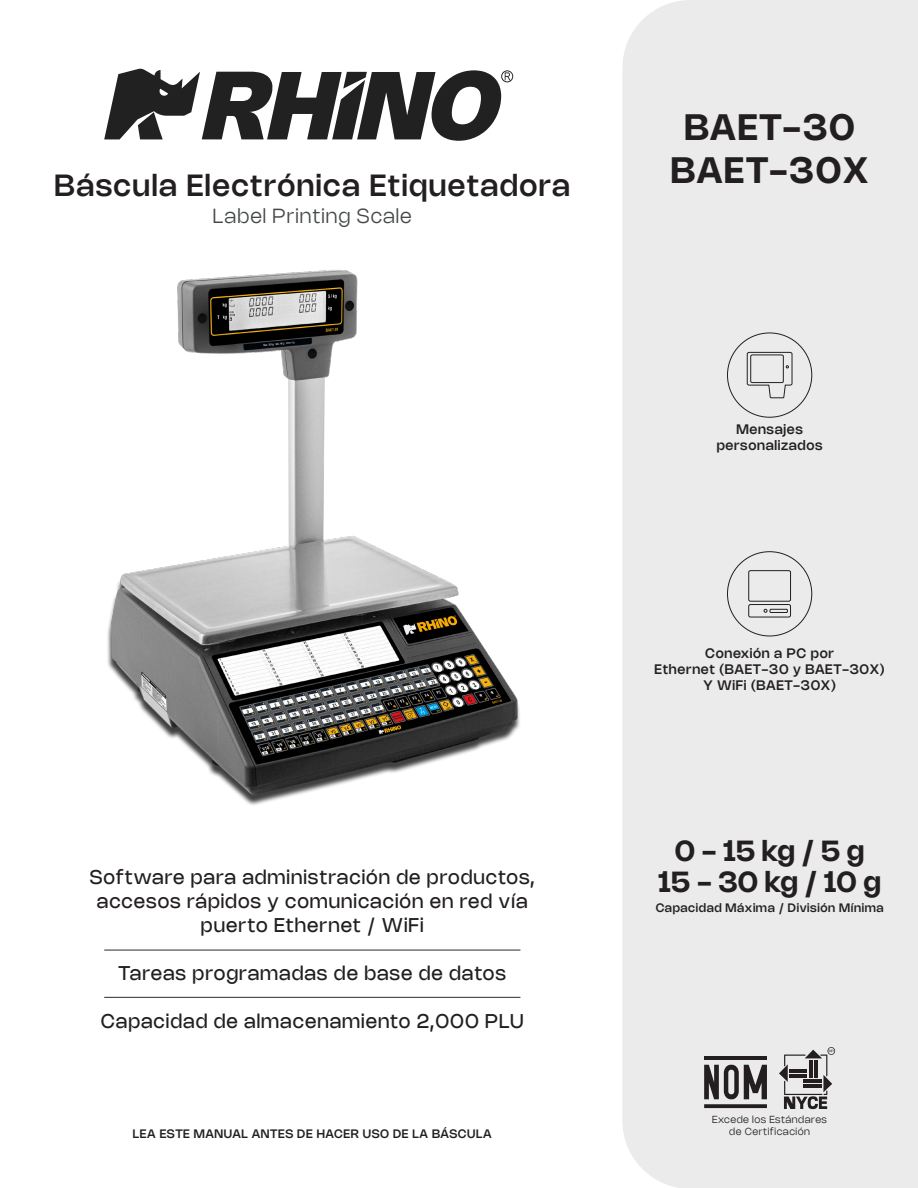
<style>
.page{position:relative;width:918px;height:1188px;background:#fff}
.page>*{position:absolute;margin:0;border:0;box-sizing:border-box;transform-origin:0 0}
.t1{font:600 36px "Nohemi";letter-spacing:.05em;color:#231f20}
.t2{font:500 30px "Nohemi";letter-spacing:.05em;color:#231f20}
.t3{font:600 28.5px "Nohemi";letter-spacing:-.015em;color:#231f20}
.t4{font:300 19.95px "Nohemi";letter-spacing:.05em;color:#454849}
.t5{font:19.5px/24px "Nohemi";letter-spacing:.05em;color:#231f20;text-align:center}
.t6{font:500 13.5px "Nohemi";letter-spacing:.05em;color:#231f20}
.t7{font:500 12px "Nohemi";letter-spacing:.05em;color:#231f20}
.t8{font:300 10.05px "Nohemi";letter-spacing:.05em;color:#231f20}
</style>
<div class="page">
<div style="left:622px;top:0;width:296px;height:1188px;background:#ebebeb"></div>
<img style="left:107px;top:270px;width:413px;height:535px">
<hr style="left:104px;top:950px;width:416px;height:1px;background:#262b2d">
<hr style="left:104px;top:997px;width:416px;height:1px;background:#262b2d">
<svg style="left:704px;top:1065px;width:63px;height:34px;background:#737071"></svg>
<svg style="left:704px;top:1104px;width:63px;height:4px"></svg>
<hr style="left:704px;top:1056px;width:63px;height:4px;background:#231f20">
<svg style="left:779px;top:1047px;width:56px;height:62px;background:#a8a6a7"></svg>
<svg style="left:104px;top:69px;width:409px;height:72px"></svg>
<svg style="left:727px;top:332px;width:86px;height:86px;background:#dbdbdb"></svg>
<svg style="left:727px;top:551px;width:86px;height:86px;background:#dbdbdb"></svg>
<p class="t2" style="left:54px;top:171px;width:517px">Báscula Electrónica Etiquetadora</p>
<p class="t4" style="left:213px;top:206px;width:200px">Label Printing Scale</p>
<p class="t5" style="left:90px;top:866px;width:446px">Software para administración de productos, accesos rápidos y comunicación en red vía puerto Ethernet / WiFi</p>
<p class="t5" style="left:119px;top:962px;width:389px">Tareas programadas de base de datos</p>
<p class="t5" style="left:101px;top:1010px;width:424px">Capacidad de almacenamiento 2,000 PLU</p>
<p class="t7" style="left:133px;top:1127px;width:360px">LEA ESTE MANUAL ANTES DE HACER USO DE LA BÁSCULA</p>
<p class="t1" style="left:684px;top:110px;width:172px">BAET-30</p>
<p class="t1" style="left:671px;top:153px;width:199px">BAET-30X</p>
<p class="t6" style="left:736px;top:423px;width:68px">Mensajes</p>
<p class="t6" style="left:717px;top:439px;width:107px">personalizados</p>
<p class="t6" style="left:705px;top:646px;width:130px">Conexión a PC por</p>
<p class="t6" style="left:655px;top:663px;width:232px">Ethernet (BAET-30 y BAET-30X)</p>
<p class="t6" style="left:704px;top:679px;width:134px">Y WiFi (BAET-30X)</p>
<p class="t3" style="left:675px;top:837px;width:191px">0 - 15 kg / 5 g</p>
<p class="t3" style="left:658px;top:868px;width:224px">15 - 30 kg / 10 g</p>
<p class="t7" style="left:656px;top:902px;width:229px">Capacidad Máxima / División Mínima</p>
<p class="t8" style="left:712px;top:1114px;width:116px">Excede los Estándares</p>
<p class="t8" style="left:729px;top:1126px;width:82px">de Certificación</p>
</div>
